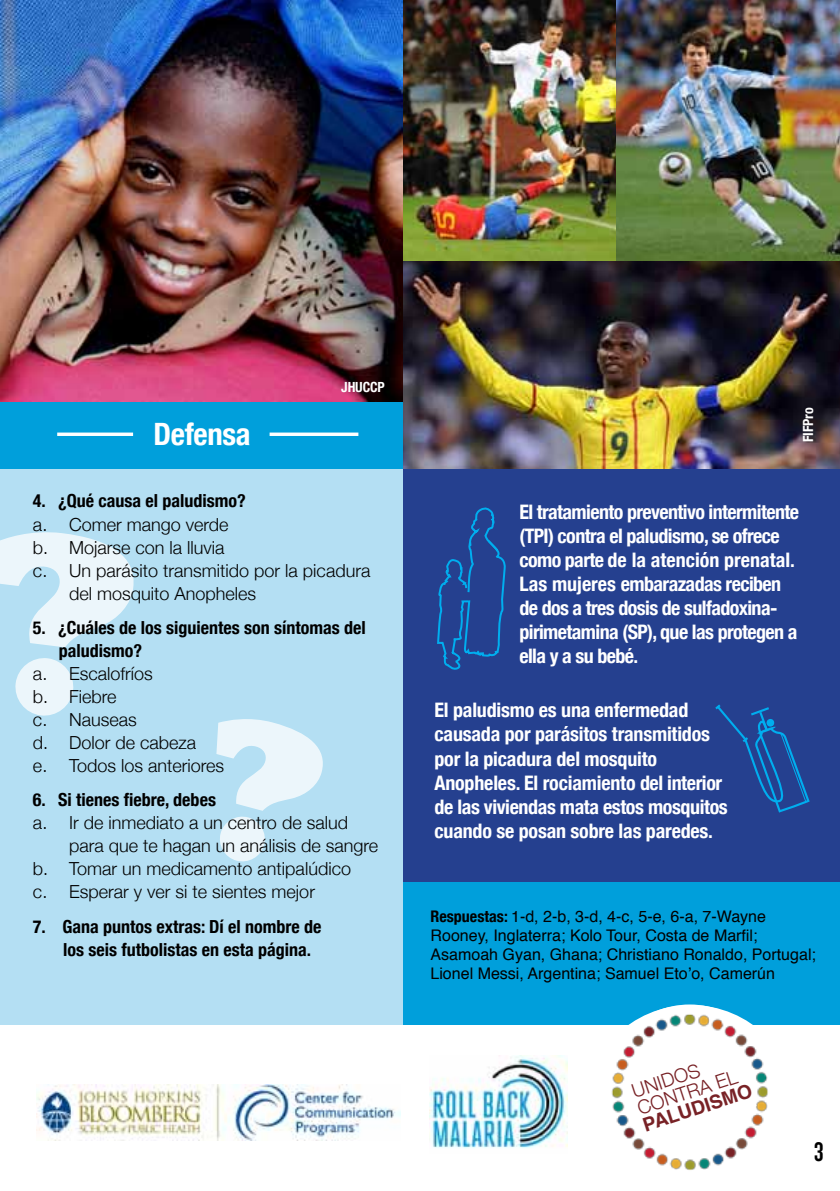
<style>
.page{position:relative;width:840px;height:1191px;background:#fff}
.page>*{position:absolute;margin:0;border:0;box-sizing:border-box;transform-origin:0 0}
.t1{font:700 condensed 30.8px "Helvetica Neue";letter-spacing:-.01em;color:#fff}
.t2{font:28px "Knockout 48 Featherweight";color:#000}
.t3{font:700 condensed 20px/24px "Helvetica Neue";letter-spacing:-.02em;color:#fff}
.t4{font:300 19.2px/17.8px "Helvetica Neue";color:#782226}
.t5{font:700 19.2px "Helvetica";color:#782226}
.t6{font:300 18px/23px "Helvetica Neue";color:#000}
.t7{font:700 condensed 18px/23px "Helvetica Neue";color:#000}
.t8{font:16px/19.2px "Helvetica";color:#000}
.t9{font:700 condensed 14px "Helvetica Neue";letter-spacing:-.01em;color:#fff}
.s1{font-family:"Helvetica Neue";font-weight:700;font-stretch:condensed}
</style>
<div class="page">
<div style="left:0;top:0;width:839px;height:1040px;background:#25408f"></div>
<div style="left:0;top:0;width:402px;height:1026px;background:#b4dff3"></div>
<div style="left:0;top:399px;width:403px;height:69px;background:#009fdb"></div>
<div style="left:403px;top:882px;width:436px;height:144px;background:#009fdb"></div>
<img style="left:0;top:0;width:403px;height:401px">
<img style="left:403px;top:0;width:436px;height:468px">
<svg style="left:437px;top:507px;width:69px;height:163px"></svg>
<svg style="left:57px;top:432px;width:76px;height:4px"></svg>
<svg style="left:269px;top:432px;width:89px;height:4px"></svg>
<div style="left:0;top:1025px;width:839px;height:166px;background:#fff"></div>
<img style="left:37px;top:1084px;width:363px;height:56px">
<svg style="left:611px;top:1005px;width:157px;height:165px"></svg>
<img style="left:429px;top:1055px;width:138px;height:93px">
<svg style="left:715px;top:704px;width:95px;height:109px"></svg>
<h1 class="t1" style="left:153px;top:415px;width:99px">Defensa</h1>
<p class="t9" style="left:341px;top:378px;width:45px">JHUCCP</p>
<p class="t7" style="left:33px;top:489px;width:214px">4. ¿Qué causa el paludismo?</p>
<p class="t6" style="left:33px;top:512px;width:197px">a. Comer mango verde</p>
<p class="t6" style="left:33px;top:535px;width:193px">b. Mojarse con la lluvia</p>
<p class="t6" style="left:33px;top:558px;width:339px">c. Un parásito transmitido por la picadura</p>
<p class="t6" style="left:69px;top:581px;width:189px">del mosquito Anopheles</p>
<p class="t7" style="left:59px;top:615px;width:308px;text-indent:-26px">5. ¿Cuáles de los siguientes son síntomas del paludismo?</p>
<p class="t6" style="left:33px;top:661px;width:193px">a. Escalofríos<br>b. Fiebre<br>c. Nauseas<br>d. Dolor de cabeza<br>e. Todos los anteriores</p>
<p class="t7" style="left:33px;top:788px;width:184px">6. Si tienes fiebre, debes</p>
<p class="t6" style="left:33px;top:811px;width:316px">a. Ir de inmediato a un centro de salud</p>
<p class="t6" style="left:69px;top:834px;width:310px">para que te hagan un análisis de sangre</p>
<p class="t6" style="left:33px;top:857px;width:319px">b. Tomar un medicamento antipalúdico</p>
<p class="t6" style="left:33px;top:880px;width:283px">c. Esperar y ver si te sientes mejor</p>
<p class="t7" style="left:63px;top:914px;width:260px;text-indent:-30px">7. Gana puntos extras: Dí el nombre de los seis futbolistas en esta página.</p>
<p class="t9" style="left:799px;top:442px;width:36px;rotate:-90deg">FIFPro</p>
<p class="t3" style="left:519px;top:499px;width:281px">El tratamiento preventivo intermitente (TPI) contra el paludismo, se ofrece como parte de la atención prenatal.<br>Las mujeres embarazadas reciben de dos a tres dosis de sulfadoxina&shy;pirimetamina (SP), que las protegen a ella y a su bebé.</p>
<p class="t3" style="left:434px;top:698px;width:294px">El paludismo es una enfermedad causada por parásitos transmitidos por la picadura del mosquito Anopheles. El rociamiento del interior de las viviendas mata estos mosquitos cuando se posan sobre las paredes.</p>
<p class="t8" style="left:430px;top:907px;width:387px"><span class="s1">Respuestas:</span> 1-d, 2-b, 3-d, 4-c, 5-e, 6-a, 7-Wayne Rooney, Inglaterra; Kolo Tour, Costa de Marfil; Asamoah Gyan, Ghana; Christiano Ronaldo, Portugal; Lionel Messi, Argentina; Samuel Eto’o, Camerún</p>
<p class="t4" style="left:629px;top:1082px;width:105px;rotate:-18deg">UNIDOS<br>CONTRA EL</p>
<p class="t5" style="left:638px;top:1110px;width:115px;rotate:-18deg">PALUDISMO</p>
<h2 class="t2" style="left:813px;top:1135px;width:11px">3</h2>
</div>
